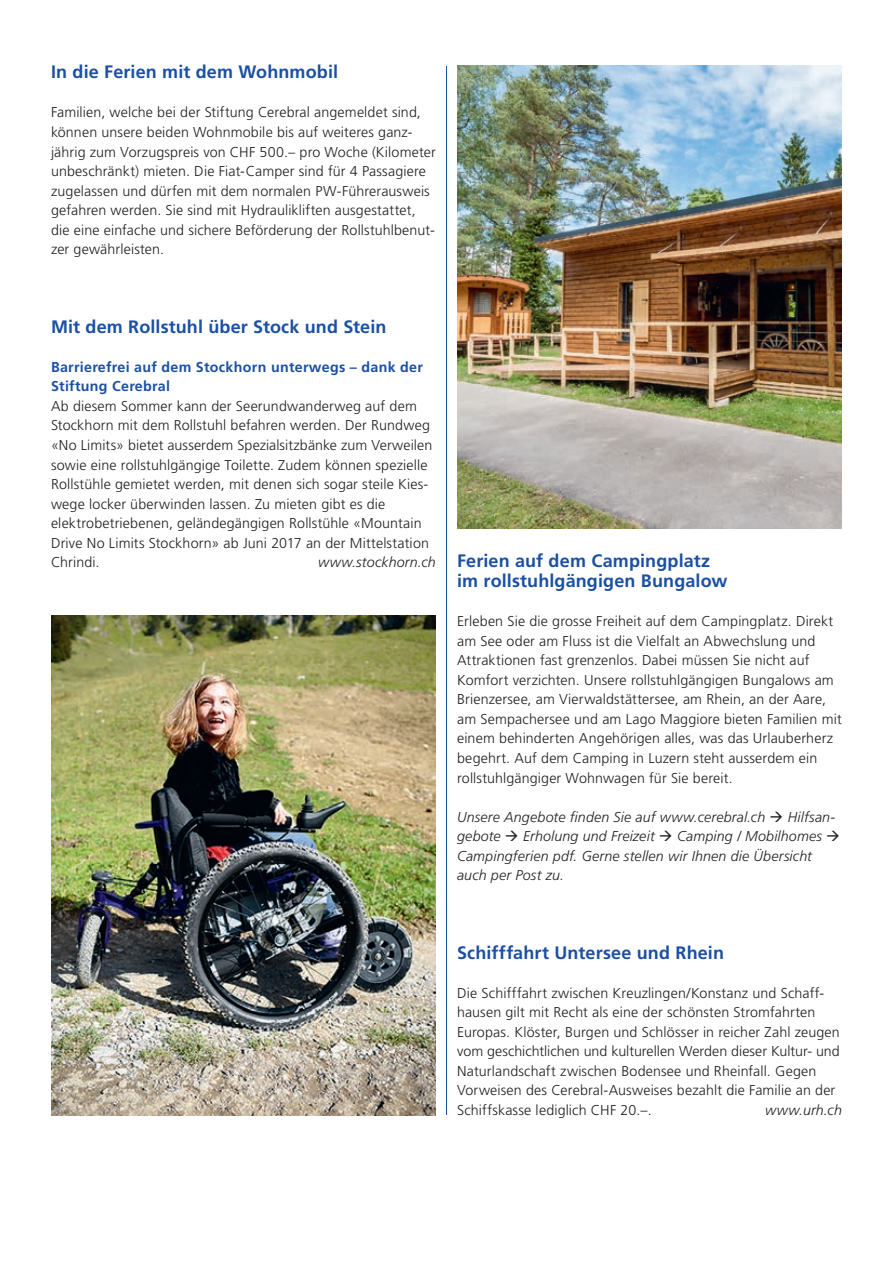
<style>
.page{position:relative;width:893px;height:1263px;background:#fff}
.page>*{position:absolute;margin:0;border:0;box-sizing:border-box;transform-origin:0 0}
.t1{font:700 18px/19.5px "Frutiger LT Std";letter-spacing:.01em;color:#1b50a2}
.t2{font:300 14.25px/19.5px "Frutiger LT Std";letter-spacing:.01em;color:#231f20}
.t3{font:italic 300 14.25px/19.5px "Frutiger LT Std";letter-spacing:.01em;color:#231f20}
.t4{font:700 14.25px/19.5px "Frutiger LT Std";letter-spacing:.02em;color:#1b50a2}
.s1{font-weight:300;font-style:italic;font-size:14.25px;color:#231f20}
</style>
<div class="page">
<hr style="left:446px;top:66px;width:1px;height:1049px;background:#1b50a2">
<img style="left:457px;top:66px;width:385px;height:462px">
<img style="left:51px;top:615px;width:385px;height:500px">
<p class="t1" style="left:51px;top:62px;width:289px">In die Ferien mit dem Wohnmobil</p>
<p class="t2" style="left:51px;top:103px;width:386px">Familien, welche bei der Stiftung Cerebral angemeldet sind, können unsere beiden Wohnmobile bis auf weiteres ganz&shy;jährig zum Vorzugspreis von CHF 500.– pro Woche (Kilometer unbeschränkt) mieten. Die Fiat-Camper sind für 4 Passagiere zugelassen und dürfen mit dem normalen PW-Führerausweis gefahren werden. Sie sind mit Hydraulikliften ausgestattet, die eine einfache und sichere Beförderung der Rollstuhlbenut&shy;zer gewährleisten.</p>
<p class="t1" style="left:51px;top:317px;width:337px">Mit dem Rollstuhl über Stock und Stein</p>
<p class="t4" style="left:51px;top:357px;width:373px">Barrierefrei auf dem Stockhorn unterwegs – dank der<br>Stiftung Cerebral</p>
<p class="t2" style="left:51px;top:396px;width:383px">Ab diesem Sommer kann der Seerundwanderweg auf dem Stockhorn mit dem Rollstuhl befahren werden. Der Rundweg «No Limits» bietet ausserdem Spezialsitzbänke zum Verweilen sowie eine rollstuhlgängige Toilette. Zudem können spezielle Rollstühle gemietet werden, mit denen sich sogar steile Kies&shy;wege locker überwinden lassen. Zu mieten gibt es die elektrobetriebenen, geländegängigen Rollstühle «Mountain Drive No Limits Stockhorn» ab Juni 2017 an der Mittelstation Chrindi.</p>
<p class="t1" style="left:457px;top:551px;width:272px;text-indent:-139px"><span class="s1">www.stockhorn.ch</span> Ferien auf dem Campingplatz im rollstuhlgängigen Bungalow</p>
<p class="t2" style="left:457px;top:611px;width:386px">Erleben Sie die grosse Freiheit auf dem Campingplatz. Direkt am See oder am Fluss ist die Vielfalt an Abwechslung und Attraktionen fast grenzenlos. Dabei müssen Sie nicht auf Komfort verzichten. Unsere rollstuhlgängigen Bungalows am Brienzersee, am Vierwaldstättersee, am Rhein, an der Aare, am Sempachersee und am Lago Maggiore bieten Familien mit einem behinderten Angehörigen alles, was das Urlauberherz begehrt. Auf dem Camping in Luzern steht ausserdem ein rollstuhlgängiger Wohnwagen für Sie bereit.</p>
<p class="t3" style="left:457px;top:807px;width:385px">Unsere Angebote finden Sie auf www.cerebral.ch → Hilfsan&shy;gebote → Erholung und Freizeit → Camping / Mobilhomes → Campingferien pdf. Gerne stellen wir Ihnen die Übersicht auch per Post zu.</p>
<p class="t1" style="left:457px;top:942px;width:268px">Schifffahrt Untersee und Rhein</p>
<p class="t2" style="left:457px;top:983px;width:384px">Die Schifffahrt zwischen Kreuzlingen/Konstanz und Schaff&shy;hausen gilt mit Recht als eine der schönsten Stromfahrten Europas. Klöster, Burgen und Schlösser in reicher Zahl zeugen vom geschichtlichen und kulturellen Werden dieser Kultur- und Naturlandschaft zwischen Bodensee und Rheinfall. Gegen Vorweisen des Cerebral-Ausweises bezahlt die Familie an der Schiffskasse lediglich CHF 20.–.</p>
<p class="t3" style="left:765px;top:1100px;width:78px">www.urh.ch</p>
</div>
